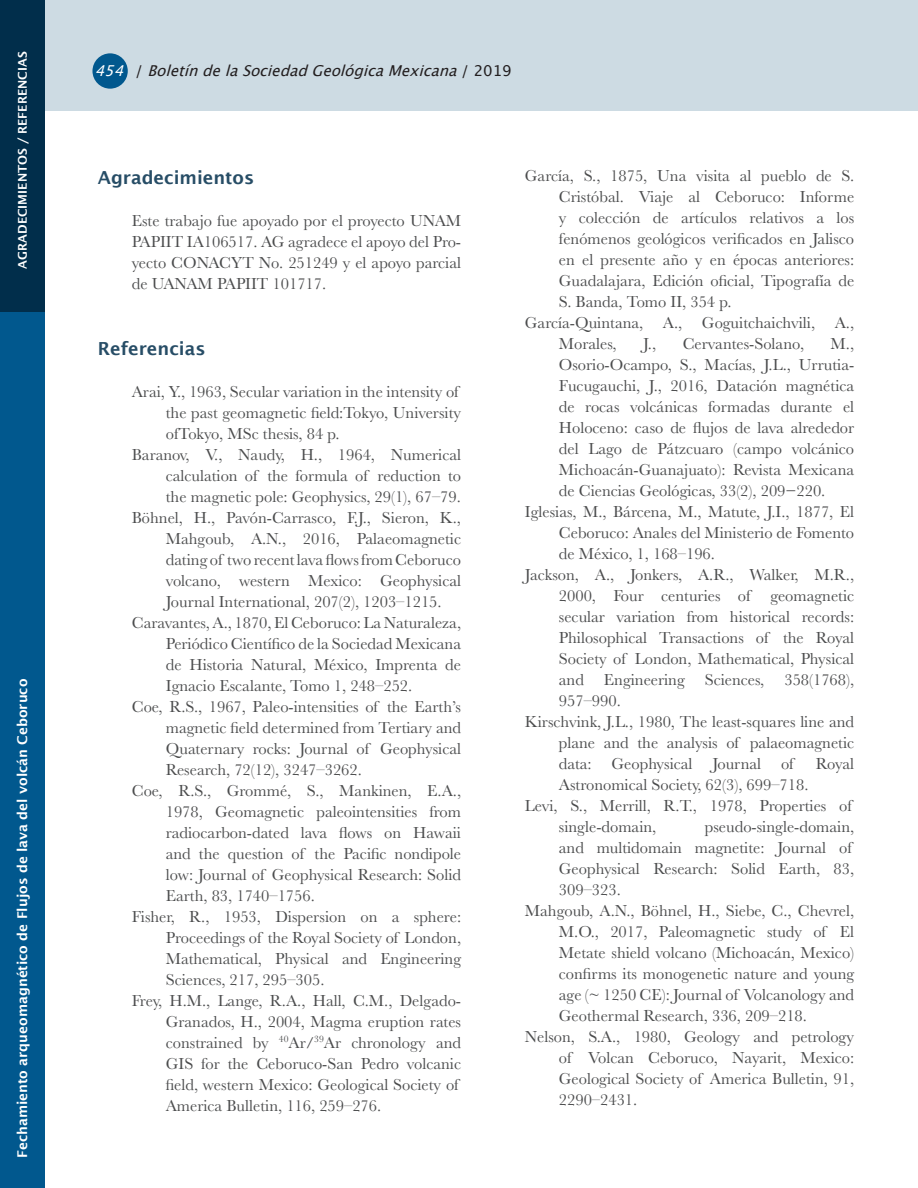
<style>
.page{position:relative;width:918px;height:1188px;background:#fff}
.page>*{position:absolute;margin:0;border:0;box-sizing:border-box;transform-origin:0 0}
.Jerarquía_1{font:600 18px "Lucida Sans";color:#274d66}
.Referencias{font:16.5px/21px "Baskerville";color:#4b4c4d;text-align:justify}
.Texto_general{font:16.5px/21px "Baskerville";color:#4b4c4d;text-align:justify}
.t1{font:italic 15px "Lucida Grande";color:#231f20}
.t2{font:600 13.5px "Lucida Sans";color:#fff}
.Sección{font:600 12px "Lucida Sans";color:#fff}
.s1{color:#fff}
.s2{font-style:normal}
</style>
<div class="page">
<div style="left:0;top:311px;width:44px;height:877px;background:#01588e"></div>
<div style="left:45px;top:0;width:873px;height:111px;background:#cddbe3"></div>
<div style="left:92px;top:53px;width:36px;height:36px;background:#01588e;border-radius:50%"></div>
<div style="left:0;top:0;width:44px;height:311px;background:#012e4b"></div>
<p class="Sección" style="left:16px;top:269px;width:219px;rotate:-90deg">AGRADECIMIENTOS / REFERENCIAS</p>
<p class="t2" style="left:15px;top:1158px;width:481px;rotate:-90deg">Fechamiento arqueomagnético de Flujos de lava del volcán Ceboruco</p>
<p class="t1" style="left:95px;top:62px;width:418px"><span class="s1">454</span> <span class="s2">/</span> BoletíndelaSociedadGeológicaMexicana<span class="s2">/ 2 0 1 9</span></p>
<p class="Jerarquía_1" style="left:98px;top:167px;width:158px">Agradecimientos</p>
<p class="Texto_general" style="left:132px;top:210px;width:331px">Este trabajo fue apoyado por el proyecto UNAM PAPIIT IA106517. AG agradece el apoyo del Pro&shy;yecto CONACYT No. 251249 y el apoyo parcial de UANAM PAPIIT 101717.</p>
<p class="Jerarquía_1" style="left:98px;top:338px;width:109px">Referencias</p>
<p class="Referencias" style="left:166px;top:381px;width:297px;text-align:left;text-indent:-34px">Arai, Y., 1963, Secular variation in the intensity of the past geomagnetic field:Tokyo, University ofTokyo, MSc thesis, 84 p.</p>
<p class="Referencias" style="left:166px;top:444px;width:297px;text-indent:-34px">Baranov, V., Naudy, H., 1964, Numerical calculation of the formula of reduction to the magnetic pole: Geophysics, 29(1), 67–79.</p>
<p class="Referencias" style="left:166px;top:507px;width:297px;text-indent:-34px">Böhnel, H., Pavón-Carrasco, F.J., Sieron, K., Mahgoub, A.N., 2016, Palaeomagnetic dating of two recent lava flows from Ceboruco volcano, western Mexico: Geophysical Journal International, 207(2), 1203–1215.</p>
<p class="Referencias" style="left:166px;top:612px;width:297px;text-indent:-34px">Caravantes, A., 1870, El Ceboruco: La Naturaleza, Periódico Científico de la Sociedad Mexicana de Historia Natural, México, Imprenta de Ignacio Escalante, Tomo 1, 248–252.</p>
<p class="Referencias" style="left:166px;top:696px;width:297px;text-indent:-34px">Coe, R.S., 1967, Paleo‐intensities of the Earth’s magnetic field determined from Tertiary and Quaternary rocks: Journal of Geophysical Research, 72(12), 3247–3262.</p>
<p class="Referencias" style="left:166px;top:780px;width:297px;text-indent:-34px">Coe, R.S., Grommé, S., Mankinen, E.A., 1978, Geomagnetic paleointensities from radiocarbon‐dated lava flows on Hawaii and the question of the Pacific nondipole low: Journal of Geophysical Research: Solid Earth, 83, 1740–1756.</p>
<p class="Referencias" style="left:166px;top:906px;width:297px;text-indent:-34px">Fisher, R., 1953, Dispersion on a sphere:<br>Proceedings of the Royal Society of London, Mathematical, Physical and Engineering Sciences, 217, 295–305.</p>
<p class="Referencias" style="left:166px;top:990px;width:297px;text-align:left;text-indent:-34px">Frey, H.M., Lange, R.A., Hall, C.M., Delgado-Granados, H., 2004, Magma eruption rates constrained by <sup>40</sup>Ar/<sup>39</sup>Ar chronology and GIS for the Ceboruco-San Pedro volcanic field, western Mexico: Geological Society of America Bulletin, 116, 259–276.</p>
<p class="Referencias" style="left:559px;top:166px;width:297px;text-indent:-34px">García, S., 1875, Una visita al pueblo de S.<br>Cristóbal. Viaje al Ceboruco: Informe y colección de artículos relativos a los fenómenos geológicos verificados en Jalisco en el presente año y en épocas anteriores:<br>Guadalajara, Edición oficial, Tipografía de S. Banda, Tomo II, 354 p.</p>
<p class="Referencias" style="left:559px;top:313px;width:297px;text-indent:-34px">García-Quintana, A., Goguitchaichvili, A.,<br>Morales,</p>
<p class="Referencias" style="left:643px;top:334px;width:15px">J.,</p>
<p class="Referencias" style="left:683px;top:334px;width:123px">Cervantes-Solano,</p>
<p class="Referencias" style="left:559px;top:334px;width:297px;text-indent:272px">M., Osorio-Ocampo, S., Macías, J.L., Urrutia-Fucugauchi, J., 2016, Datación magnética de rocas volcánicas formadas durante el Holoceno: caso de flujos de lava alrededor del Lago de Pátzcuaro (campo volcánico Michoacán-Guanajuato): Revista Mexicana de Ciencias Geológicas, 33(2), 209−220.</p>
<p class="Referencias" style="left:559px;top:502px;width:297px;text-indent:-34px">Iglesias, M., Bárcena, M., Matute, J.I., 1877, El Ceboruco: Anales del Ministerio de Fomento de México, 1, 168–196.</p>
<p class="Referencias" style="left:559px;top:565px;width:297px;text-indent:-34px">Jackson, A., Jonkers, A.R., Walker, M.R., 2000, Four centuries of geomagnetic secular variation from historical records:<br>Philosophical Transactions of the Royal Society of London, Mathematical, Physical and Engineering Sciences, 358(1768), 957–990.</p>
<p class="Referencias" style="left:559px;top:712px;width:297px;text-indent:-34px">Kirschvink, J.L., 1980, The least-squares line and plane and the analysis of palaeomagnetic data: Geophysical Journal of</p>
<p class="Referencias" style="left:816px;top:754px;width:40px">Royal</p>
<p class="Referencias" style="left:559px;top:775px;width:251px">Astronomical Society, 62(3), 699–718.</p>
<p class="Referencias" style="left:559px;top:796px;width:294px;text-indent:-34px">Levi, S., Merrill, R.T., 1978, Properties of single‐domain,</p>
<p class="Referencias" style="left:559px;top:817px;width:297px;text-align:left;text-indent:146px">pseudo‐single‐domain, and multidomain magnetite: Journal of<br>Geophysical Research: Solid Earth, 83,<br>309–323.</p>
<p class="Referencias" style="left:559px;top:901px;width:297px;text-indent:-34px">Mahgoub, A.N., Böhnel, H., Siebe, C., Chevrel, M.O., 2017, Paleomagnetic study of El Metate shield volcano (Michoacán, Mexico) confirms its monogenetic nature and young age (~ 1250 CE): Journal of Volcanology and Geothermal Research, 336, 209–218.</p>
<p class="Referencias" style="left:559px;top:1027px;width:297px;text-indent:-34px">Nelson, S.A., 1980, Geology and petrology of Volcan Ceboruco, Nayarit, Mexico:<br>Geological Society of America Bulletin, 91, 2290–2431.</p>
</div>
